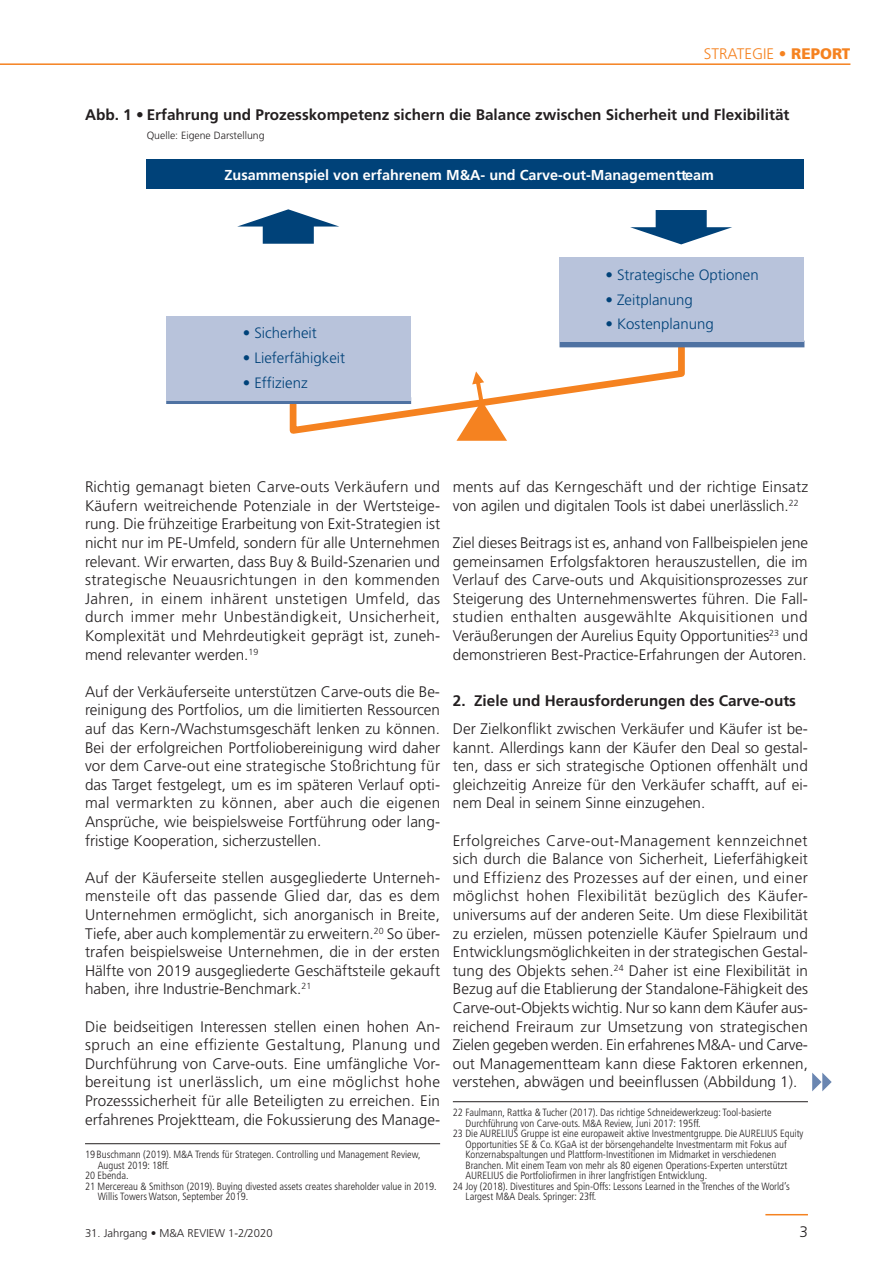
<style>
.page{position:relative;width:893px;height:1263px;background:#fff}
.page>*{position:absolute;margin:0;border:0;box-sizing:border-box;transform-origin:0 0}
.t1{font:300 15.3px/18.6px "Frutiger";color:#231f20;text-align:justify}
.ArtAbbTitel{font:700 15.3px "Frutiger";color:#231f20}
.ArtZwischenzeile1{font:700 15.3px "Frutiger";color:#231f20}
.t2{font:300 15.3px "Frutiger";color:#f58220}
.t3{font:300 15px "Frutiger";color:#004279}
.t4{font:700 14.4px "Frutiger";color:#fff}
.t5{font:300 11.25px "Frutiger";color:#231f20}
.ArtFußnote{font:300 condensed 10.5px/10.5px "Frutiger";color:#231f20}
.ArtAbbQuelle{font:300 10.5px "Frutiger";color:#231f20}
.s1{font-weight:900}
</style>
<div class="page">
<hr style="left:765px;top:1214px;width:43px;height:1px;background:#f58220">
<svg style="left:812px;top:1073px;width:20px;height:18px"></svg>
<hr style="left:85px;top:1143px;width:355px;height:1px;background:#231f20">
<hr style="left:453px;top:1101px;width:355px;height:1px;background:#231f20">
<svg style="left:289px;top:347px;width:399px;height:94px"></svg>
<div style="left:147px;top:159px;width:657px;height:30px;background:#004279"></div>
<svg style="left:630px;top:210px;width:102px;height:34px"></svg>
<svg style="left:237px;top:209px;width:102px;height:35px"></svg>
<div style="left:166px;top:397px;width:245px;height:7px;background:#4f72a2"></div>
<div style="left:559px;top:341px;width:245px;height:6px;background:#4f72a2"></div>
<div style="left:166px;top:316px;width:245px;height:85px;background:#b8c3db"></div>
<div style="left:559px;top:257px;width:245px;height:85px;background:#b8c3db"></div>
<hr style="left:0;top:63px;width:850px;height:2px;background:#f58220">
<p class="t2" style="left:704px;top:45px;width:148px">STRATEGIE <span class="s1">• REPORT</span></p>
<p class="ArtAbbTitel" style="left:85px;top:106px;width:706px">Abb. 1 • Erfahrung und Prozesskompetenz sichern die Balance zwischen Sicherheit und Flexibilität</p>
<p class="ArtAbbQuelle" style="left:147px;top:129px;width:119px">Quelle: Eigene Darstellung</p>
<p class="t4" style="left:225px;top:166px;width:491px">Zusammenspiel von erfahrenem M&amp;A- und Carve-out-Managementteam</p>
<p class="t3" style="left:243px;top:324px;width:76px">• Sicherheit</p>
<p class="t3" style="left:243px;top:349px;width:104px">• Lieferfähigkeit</p>
<p class="t3" style="left:243px;top:374px;width:66px">• Effizienz</p>
<p class="t3" style="left:605px;top:266px;width:155px">• Strategische Optionen</p>
<p class="t3" style="left:605px;top:291px;width:89px">• Zeitplanung</p>
<p class="t3" style="left:605px;top:316px;width:110px">• Kostenplanung</p>
<p class="t1" style="left:85px;top:477px;width:357px">Richtig gemanagt bieten Carve-outs Verkäufern und Käufern weitreichende Potenziale in der Wertsteige&shy;rung. Die frühzeitige Erarbeitung von Exit-Strategien ist nicht nur im PE-Umfeld, sondern für alle Unternehmen relevant. Wir erwarten, dass Buy &amp; Build-Szenarien und strategische Neuausrichtungen in den kommenden Jahren, in einem inhärent unstetigen Umfeld, das durch immer mehr Unbeständigkeit, Unsicherheit, Komplexität und Mehrdeutigkeit geprägt ist, zuneh&shy;mend relevanter werden.<sup>19</sup></p>
<p class="t1" style="left:85px;top:682px;width:357px">Auf der Verkäuferseite unterstützen Carve-outs die Be&shy;reinigung des Portfolios, um die limitierten Ressourcen auf das Kern-/Wachstumsgeschäft lenken zu können.<br>Bei der erfolgreichen Portfoliobereinigung wird daher vor dem Carve-out eine strategische Stoßrichtung für das Target festgelegt, um es im späteren Verlauf opti&shy;mal vermarkten zu können, aber auch die eigenen Ansprüche, wie beispielsweise Fortführung oder lang&shy;fristige Kooperation, sicherzustellen.</p>
<p class="t1" style="left:85px;top:868px;width:357px">Auf der Käuferseite stellen ausgegliederte Unterneh&shy;mensteile oft das passende Glied dar, das es dem Unternehmen ermöglicht, sich anorganisch in Breite, Tiefe, aber auch komplementär zu erweitern.<sup>20</sup> So über&shy;trafen beispielsweise Unternehmen, die in der ersten Hälfte von 2019 ausgegliederte Geschäftsteile gekauft haben, ihre Industrie-Benchmark.<sup>21</sup></p>
<p class="t1" style="left:85px;top:1017px;width:357px">Die beidseitigen Interessen stellen einen hohen An&shy;spruch an eine effiziente Gestaltung, Planung und Durchführung von Carve-outs. Eine umfängliche Vor&shy;bereitung ist unerlässlich, um eine möglichst hohe Prozesssicherheit für alle Beteiligten zu erreichen. Ein erfahrenes Projektteam, die Fokussierung des Manage-</p>
<p class="ArtFußnote" style="left:98px;top:1150px;width:324px;text-indent:-13px">19 Buschmann (2019). M&amp;A Trends für Strategen. Controlling und Management Review,<br>August 2019: 18ff.</p>
<p class="ArtFußnote" style="left:85px;top:1171px;width:45px">20 Ebenda.</p>
<p class="ArtFußnote" style="left:98px;top:1181px;width:340px;text-indent:-13px">21 Mercereau &amp; Smithson (2019). Buying divested assets creates shareholder value in 2019.<br>Willis Towers Watson, September 2019.</p>
<p class="t1" style="left:453px;top:477px;width:357px">ments auf das Kerngeschäft und der richtige Einsatz von agilen und digitalen Tools ist dabei unerlässlich.<sup>22</sup></p>
<p class="t1" style="left:453px;top:533px;width:357px">Ziel dieses Beitrags ist es, anhand von Fallbeispielen jene gemeinsamen Erfolgsfaktoren herauszustellen, die im Verlauf des Carve-outs und Akquisitionsprozesses zur Steigerung des Unternehmenswertes führen. Die Fall&shy;studien enthalten ausgewählte Akquisitionen und Veräußerungen der Aurelius Equity Opportunities<sup>23</sup> und demonstrieren Best-Practice-Erfahrungen der Autoren.</p>
<p class="ArtZwischenzeile1" style="left:453px;top:691px;width:345px">2. Ziele und Herausforderungen des Carve-outs</p>
<p class="t1" style="left:453px;top:719px;width:357px">Der Zielkonflikt zwischen Verkäufer und Käufer ist be&shy;kannt. Allerdings kann der Käufer den Deal so gestal&shy;ten, dass er sich strategische Optionen offenhält und gleichzeitig Anreize für den Verkäufer schafft, auf ei&shy;nem Deal in seinem Sinne einzugehen.</p>
<p class="t1" style="left:453px;top:831px;width:357px">Erfolgreiches Carve-out-Management kennzeichnet sich durch die Balance von Sicherheit, Lieferfähigkeit und Effizienz des Prozesses auf der einen, und einer möglichst hohen Flexibilität bezüglich des Käufer&shy;universums auf der anderen Seite. Um diese Flexibilität zu erzielen, müssen potenzielle Käufer Spielraum und Entwicklungsmöglichkeiten in der strategischen Gestal&shy;tung des Objekts sehen.<sup>24</sup> Daher ist eine Flexibilität in Bezug auf die Etablierung der Standalone-Fähigkeit des Carve-out-Objekts wichtig. Nur so kann dem Käufer aus&shy;reichend Freiraum zur Umsetzung von strategischen Zielen gegeben werden. Ein erfahrenes M&amp;A- und Carve&shy;out Managementteam kann diese Faktoren erkennen, verstehen, abwägen und beeinflussen (Abbildung 1).</p>
<p class="ArtFußnote" style="left:466px;top:1108px;width:307px;text-indent:-13px">22 Faulmann, Rattka &amp; Tucher (2017). Das richtige Schneidewerkzeug: Tool-basierte<br>Durchführung von Carve-outs. M&amp;A Review, Juni 2017: 195ff.</p>
<p class="ArtFußnote" style="left:466px;top:1129px;width:339px;text-indent:-13px">23 Die AURELIUS Gruppe ist eine europaweit aktive Investmentgruppe. Die AURELIUS Equity Opportunities SE &amp; Co. KGaA ist der börsengehandelte Investmentarm mit Fokus auf Konzernabspaltungen und Plattform-Investitionen im Midmarket in verschiedenen Branchen. Mit einem Team von mehr als 80 eigenen Operations-Experten unterstützt AURELIUS die Portfoliofirmen in ihrer langfristigen Entwicklung.</p>
<p class="ArtFußnote" style="left:466px;top:1181px;width:326px;text-indent:-13px">24 Joy (2018). Divestitures and Spin-Offs: Lessons Learned in the Trenches of the World’s<br>Largest M&amp;A Deals. Springer: 23ff.</p>
<p class="t5" style="left:85px;top:1226px;width:189px">31. Jahrgang • M&amp;A REVIEW 1-2/2020</p>
<p class="t1" style="left:799px;top:1222px;width:10px">3</p>
</div>
